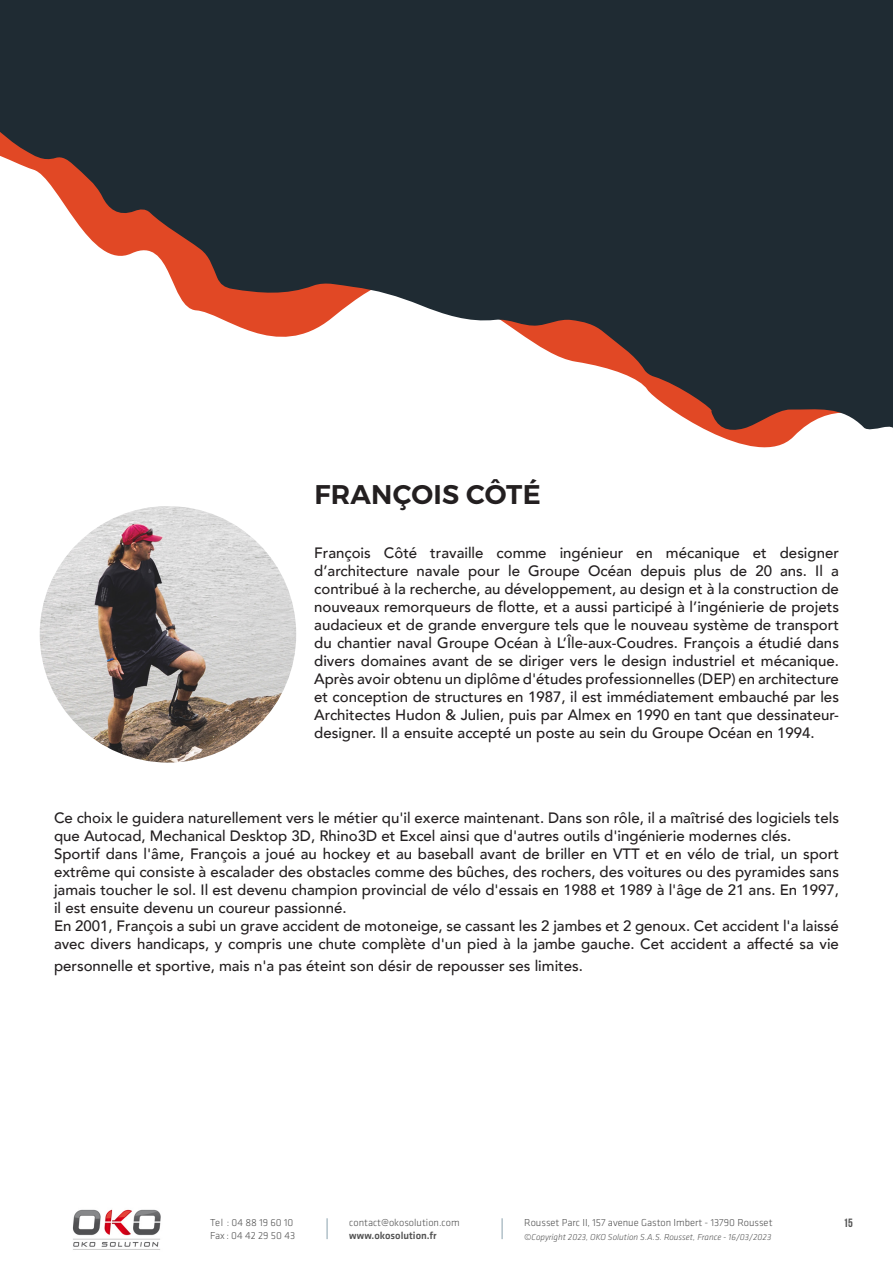
<style>
.page{position:relative;width:893px;height:1263px;background:#fff}
.page>*{position:absolute;margin:0;border:0;box-sizing:border-box;transform-origin:0 0}
.Paragraph{font:600 27px "Montserrat";letter-spacing:.01em;color:#231f20}
.t1{font:500 15px/18px "Avenir";color:#231f20;text-align:justify}
.t2{font:700 12px "Bebas Neue";color:#535353}
.t3{font:300 10.5px "Klavika";color:#535353}
.t4{font:500 10.5px "Klavika";color:#535353}
.t5{font:italic 300 9px "Klavika";color:#535353}
</style>
<div class="page">
<svg style="left:327px;top:1218px;width:1px;height:21px"></svg>
<svg style="left:502px;top:1218px;width:1px;height:21px"></svg>
<img style="left:73px;top:1209px;width:88px;height:41px">
<svg style="left:0;top:0;width:893px;height:434px;fill:#1f2b33"></svg>
<img style="left:40px;top:506px;width:256px;height:256px;border-radius:128px">
<p class="Paragraph" style="left:314px;top:478px;width:228px">FRANÇOIS CÔTÉ</p>
<p class="t1" style="left:314px;top:543px;width:526px">François Côté travaille comme ingénieur en mécanique et designer d’architecture navale pour le Groupe Océan depuis plus de 20 ans. Il a contribué à la recherche, au développement, au design et à la construction de nouveaux remorqueurs de flotte, et a aussi participé à l’ingénierie de projets audacieux et de grande envergure tels que le nouveau système de transport du chantier naval Groupe Océan à L’Île-aux-Coudres. François a étudié dans divers domaines avant de se diriger vers le design industriel et mécanique.<br>Après avoir obtenu un diplôme d'études professionnelles (DEP) en architecture et conception de structures en 1987, il est immédiatement embauché par les Architectes Hudon &amp; Julien, puis par Almex en 1990 en tant que dessinateur&shy;designer. Il a ensuite accepté un poste au sein du Groupe Océan en 1994.</p>
<p class="t1" style="left:54px;top:808px;width:786px">Ce choix le guidera naturellement vers le métier qu'il exerce maintenant. Dans son rôle, il a maîtrisé des logiciels tels que Autocad, Mechanical Desktop 3D, Rhino3D et Excel ainsi que d'autres outils d'ingénierie modernes clés.</p>
<p class="t1" style="left:54px;top:844px;width:786px">Sportif dans l'âme, François a joué au hockey et au baseball avant de briller en VTT et en vélo de trial, un sport extrême qui consiste à escalader des obstacles comme des bûches, des rochers, des voitures ou des pyramides sans jamais toucher le sol. Il est devenu champion provincial de vélo d'essais en 1988 et 1989 à l'âge de 21 ans. En 1997, il est ensuite devenu un coureur passionné.</p>
<p class="t1" style="left:54px;top:916px;width:786px">En 2001, François a subi un grave accident de motoneige, se cassant les 2 jambes et 2 genoux. Cet accident l'a laissé avec divers handicaps, y compris une chute complète d'un pied à la jambe gauche. Cet accident a affecté sa vie</p>
<p class="t1" style="left:54px;top:955px;width:530px">personnelle et sportive, mais n'a pas éteint son désir de repousser ses limites.</p>
<p class="t3" style="left:524px;top:1216px;width:250px">Rousset Parc II, 157 avenue Gaston Imbert - 13790 Rousset</p>
<p class="t5" style="left:524px;top:1231px;width:249px">©Copyright 2023, OKO Solution S.A.S. Rousset, France - 16/03/2023</p>
<p class="t3" style="left:210px;top:1216px;width:85px">Tel : 04 88 19 60 10</p>
<p class="t2" style="left:843px;top:1216px;width:11px">15</p>
<p class="t3" style="left:210px;top:1229px;width:87px">Fax : 04 42 29 50 43</p>
<p class="t3" style="left:349px;top:1216px;width:112px">contact@okosolution.com</p>
<p class="t4" style="left:349px;top:1228px;width:89px">www.okosolution.fr</p>
</div>
